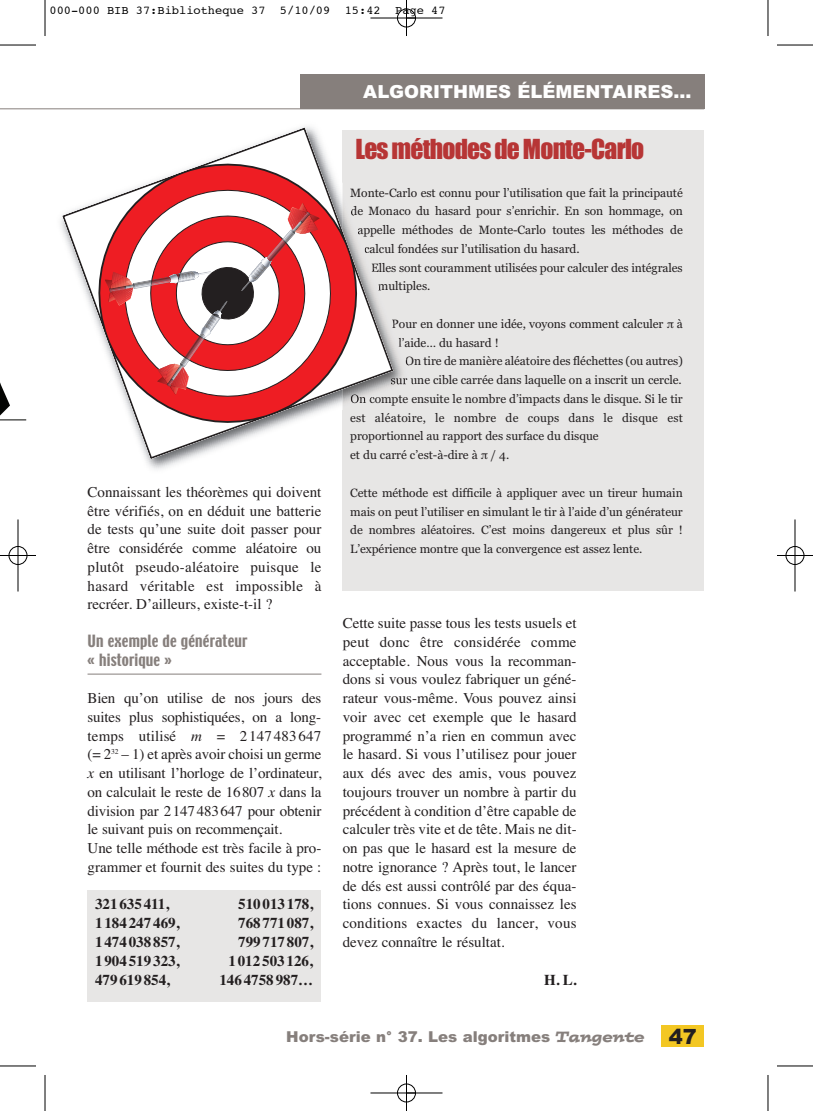
<style>
.page{position:relative;width:813px;height:1111px;background:#fff}
.page>*{position:absolute;margin:0;border:0;box-sizing:border-box;transform-origin:0 0}
.t1{font:25.5px "Impact";letter-spacing:-.03em;color:#b73535}
.t2{font:900 18px "Arial";color:#fff}
.t3{font:15px/18.8px "Times";letter-spacing:-.01em;color:#231f20;text-align:justify}
.t4{font:700 15px "Times";color:#231f20}
.t5{font:900 15px "Arial";color:#867f7c}
.t6{font:15px/18.8px "Techno";letter-spacing:.01em;color:#867f7c}
.t7{font:12px/18.8px "Georgia";letter-spacing:-.005em;color:#231f20;text-align:justify}
.t8{font:12px "Courier";color:#000}
.t9{font:12px "Georgia";letter-spacing:.015em;color:#231f20}
.s1{font-style:italic}
.s2{font-family:"Times"}
.s3{font-family:"Postino";font-weight:400;font-style:italic}
.s4{font-size:21px;color:#231f20}
</style>
<div class="page">
<hr style="left:88px;top:674px;width:233px;height:1px;background:#867f7c">
<hr style="left:45px;top:109px;width:659px;height:1px;background:#867f7c">
<div style="left:662px;top:1025px;width:42px;height:21px;background:#f3c723"></div>
<hr style="left:0;top:109px;width:45px;height:1px;background:#867f7c">
<svg style="left:0;top:382px;width:26px;height:38px"></svg>
<div style="left:88px;top:890px;width:233px;height:112px;background:#e7e6e5"></div>
<div style="left:343px;top:130px;width:361px;height:460px;background:#e7e6e5"></div>
<img style="left:393px;top:346px;width:20px;height:39px">
<svg style="left:398px;top:338px;width:4px;height:9px"></svg>
<svg style="left:406px;top:357px;width:3px;height:8px"></svg>
<img style="left:393px;top:375px;width:22px;height:9px">
<svg style="left:62px;top:127px;width:331px;height:332px"></svg>
<svg style="left:95px;top:160px;width:265px;height:266px"></svg>
<svg style="left:128px;top:193px;width:200px;height:200px"></svg>
<svg style="left:104px;top:203px;width:216px;height:192px"></svg>
<div style="left:300px;top:75px;width:404px;height:34px;background:#867f7c"></div>
<hr style="left:45px;top:0;width:1px;height:36px;background:#000">
<hr style="left:0;top:45px;width:36px;height:1px;background:#000">
<hr style="left:768px;top:0;width:1px;height:36px;background:#000">
<hr style="left:777px;top:45px;width:36px;height:1px;background:#000">
<hr style="left:45px;top:1074px;width:1px;height:36px;background:#000">
<hr style="left:0;top:1065px;width:36px;height:1px;background:#000">
<hr style="left:768px;top:1074px;width:1px;height:36px;background:#000">
<hr style="left:777px;top:1065px;width:36px;height:1px;background:#000">
<div style="left:9px;top:546px;width:18px;height:19px;border:1px solid #fff;border-radius:50%"></div>
<div style="left:785px;top:546px;width:19px;height:19px;border:1px solid #fff;border-radius:50%"></div>
<hr style="left:370px;top:18px;width:72px;height:1px;background:#000">
<hr style="left:370px;top:1092px;width:72px;height:1px;background:#000">
<hr style="left:18px;top:519px;width:1px;height:72px;background:#000">
<hr style="left:795px;top:519px;width:1px;height:72px;background:#000">
<hr style="left:406px;top:0;width:1px;height:36px;background:#000">
<hr style="left:406px;top:1074px;width:1px;height:36px;background:#000">
<hr style="left:0;top:555px;width:36px;height:1px;background:#000">
<hr style="left:777px;top:555px;width:36px;height:1px;background:#000">
<div style="left:397px;top:9px;width:19px;height:18px;border:1px solid #000;border-radius:50%"></div>
<div style="left:397px;top:1083px;width:19px;height:19px;border:1px solid #000;border-radius:50%"></div>
<div style="left:9px;top:546px;width:18px;height:18px;border:1px solid #000;border-radius:50%"></div>
<div style="left:786px;top:546px;width:18px;height:18px;border:1px solid #000;border-radius:50%"></div>
<p class="t8" style="left:50px;top:4px;width:398px">000-000 BIB 37:Bibliotheque 37 5/10/09 15:42 Page 47</p>
<p class="t3" style="left:88px;top:484px;width:235px">Connaissant les théorèmes qui doivent être vérifiés, on en déduit une batterie de tests qu’une suite doit passer pour être considérée comme aléatoire ou plutôt pseudo-aléatoire puisque le hasard véritable est impossible à recréer. D’ailleurs, existe-t-il ?</p>
<p class="t6" style="left:88px;top:632px;width:161px">Un exemple de générateur « historique »</p>
<p class="t3" style="left:88px;top:690px;width:235px;text-align:left">Bien qu’on utilise de nos jours des suites plus sophistiquées, on a long&shy;temps utilisé <span class="s1">m</span> = 2147483647 (= 2<sup>32</sup> – 1) et après avoir choisi un germe <span class="s1">x</span> en utilisant l’horloge de l’ordinateur, on calculait le reste de 16807 <span class="s1">x</span> dans la division par 2147483647 pour obtenir le suivant puis on recommençait.<br>Une telle méthode est très facile à pro&shy;grammer et fournit des suites du type :</p>
<p class="t4" style="left:95px;top:899px;width:76px">321 635 411,</p>
<p class="t4" style="left:238px;top:899px;width:76px">510 013 178,</p>
<p class="t4" style="left:95px;top:917px;width:86px">1 184 247 469,</p>
<p class="t4" style="left:238px;top:917px;width:77px">768 771 087,</p>
<p class="t4" style="left:95px;top:936px;width:86px">1 474 038 857,</p>
<p class="t4" style="left:238px;top:936px;width:77px">799 717 807,</p>
<p class="t4" style="left:95px;top:955px;width:86px">1 904 519 323,</p>
<p class="t4" style="left:228px;top:955px;width:86px">1 012 503 126,</p>
<p class="t4" style="left:95px;top:974px;width:76px">479 619 854,</p>
<p class="t4" style="left:219px;top:974px;width:95px">146 4758 987…</p>
<p class="t2" style="left:363px;top:85px;width:330px">ALGORITHMES ÉLÉMENTAIRES…</p>
<h1 class="t1" style="left:355px;top:141px;width:290px">Les méthodes de Monte-Carlo</h1>
<p class="t7" style="left:350px;top:184px;width:334px">Monte-Carlo est connu pour l’utilisation que fait la principauté</p>
<p class="t7" style="left:351px;top:203px;width:334px">de Monaco du hasard pour s’enrichir. En son hommage, on</p>
<p class="t7" style="left:357px;top:221px;width:327px">appelle méthodes de Monte-Carlo toutes les méthodes de</p>
<p class="t7" style="left:364px;top:240px;width:217px">calcul fondées sur l’utilisation du hasard.</p>
<p class="t7" style="left:371px;top:259px;width:313px">Elles sont couramment utilisées pour calculer des intégrales</p>
<p class="t7" style="left:378px;top:278px;width:54px">multiples.</p>
<p class="t7" style="left:392px;top:315px;width:293px">Pour en donner une idée, voyons comment calculer <span class="s2">π</span> à</p>
<p class="t7" style="left:398px;top:334px;width:102px">l’aide… du hasard !</p>
<p class="t7" style="left:405px;top:353px;width:279px">On tire de manière aléatoire des fléchettes (ou autres)</p>
<p class="t7" style="left:390px;top:371px;width:293px">sur une cible carrée dans laquelle on a inscrit un cercle.</p>
<p class="t7" style="left:350px;top:390px;width:334px">On compte ensuite le nombre d’impacts dans le disque. Si le tir</p>
<p class="t9" style="left:350px;top:412px;width:334px">est aléatoire, le nombre de coups dans le disque est</p>
<p class="t7" style="left:350px;top:428px;width:250px">proportionnel au rapport des surface du disque</p>
<p class="t7" style="left:350px;top:446px;width:160px">et du carré c’est-à-dire à <span class="s2">π</span> / 4.</p>
<p class="t7" style="left:350px;top:484px;width:334px">Cette méthode est difficile à appliquer avec un tireur humain mais on peut l’utiliser en simulant le tir à l’aide d’un générateur de nombres aléatoires. C’est moins dangereux et plus sûr !<br>L’expérience montre que la convergence est assez lente.</p>
<p class="t3" style="left:343px;top:615px;width:235px">Cette suite passe tous les tests usuels et peut donc être considérée comme acceptable. Nous vous la recomman&shy;dons si vous voulez fabriquer un géné&shy;rateur vous-même. Vous pouvez ainsi voir avec cet exemple que le hasard programmé n’a rien en commun avec le hasard. Si vous l’utilisez pour jouer aux dés avec des amis, vous pouvez toujours trouver un nombre à partir du précédent à condition d’être capable de calculer très vite et de tête. Mais ne dit&shy;on pas que le hasard est la mesure de notre ignorance ? Après tout, le lancer de dés est aussi contrôlé par des équa&shy;tions connues. Si vous connaissez les conditions exactes du lancer, vous devez connaître le résultat.</p>
<p class="t4" style="left:544px;top:974px;width:34px">H. L.</p>
<p class="t5" style="left:286px;top:1031px;width:412px">Hors-série n° 37. Les algoritmes <span class="s3">Tangente</span> <span class="s4">47</span></p>
</div>
